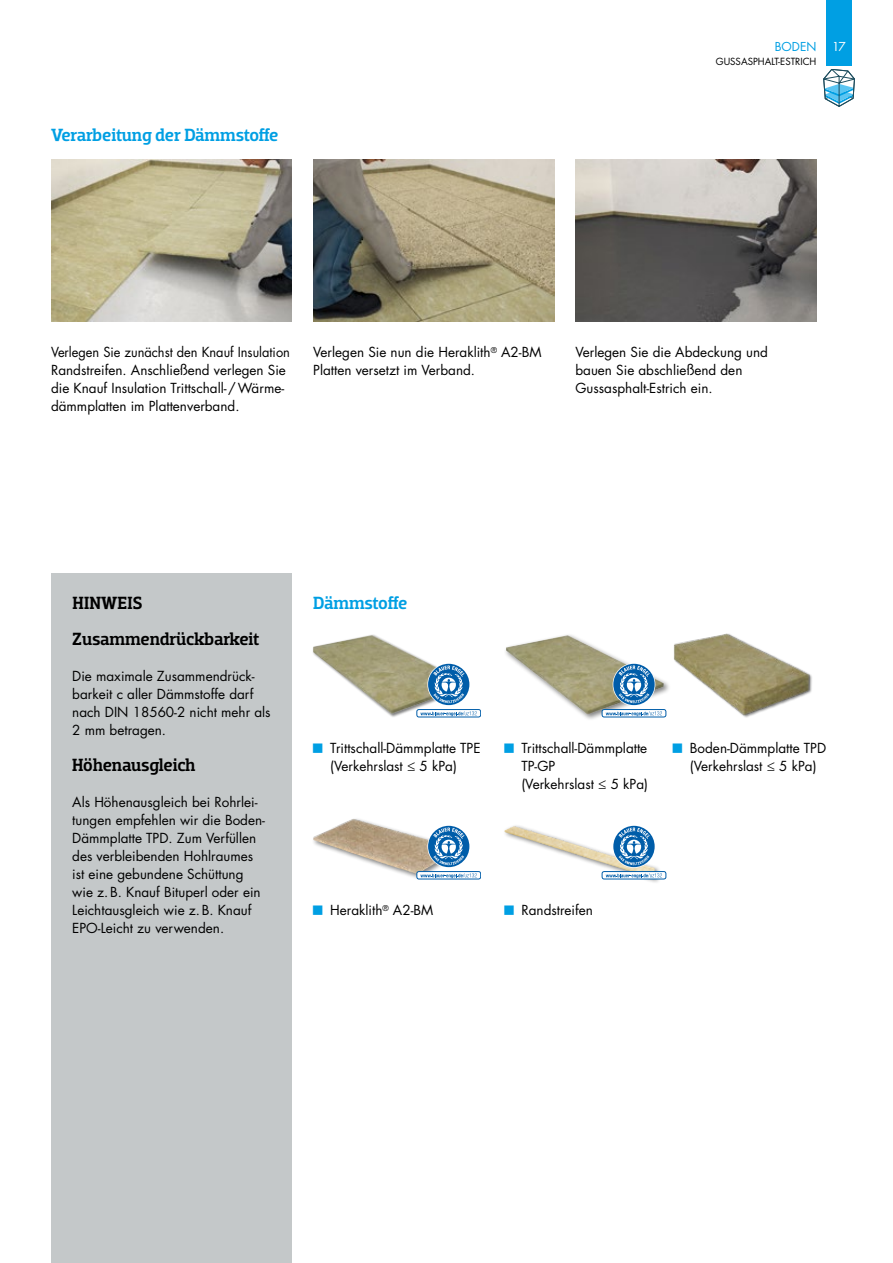
<style>
.page{position:relative;width:893px;height:1263px;background:#fff}
.page>*{position:absolute;margin:0;border:0;box-sizing:border-box;transform-origin:0 0}
.t1{font:500 18px/36px "Dobra Slab";letter-spacing:-.01em;color:#000}
.t2{font:500 18px "Dobra Slab";letter-spacing:-.015em;color:#009fe3}
.t3{font:13.5px/18px "Futura Std";color:#000}
.t4{font:13.5px/18px "Futura Std";color:#000;scale:.95 1}
.t5{font:12px "Futura Std";color:#009fe3}
.t6{font:12px "Futura Std";color:#fff}
.t7{font:9.6px "Futura Std";color:#000}
</style>
<div class="page">
<div style="left:51px;top:573px;width:241px;height:690px;background:#c4c8c9"></div>
<img style="left:575px;top:159px;width:241px;height:162px">
<div style="left:312px;top:634px;width:156px;height:84px;background:#000;opacity:.5"></div>
<img style="left:313px;top:635px;width:152px;height:79px">
<div style="left:503px;top:632px;width:168px;height:89px;background:#000;opacity:.5"></div>
<img style="left:506px;top:635px;width:158px;height:80px">
<div style="left:674px;top:633px;width:138px;height:85px;background:#000;opacity:.5"></div>
<img style="left:674px;top:633px;width:138px;height:82px">
<div style="left:312px;top:817px;width:150px;height:63px;background:#000;opacity:.5"></div>
<img style="left:313px;top:817px;width:34px;height:25px">
<svg style="left:823px;top:69px;width:32px;height:38px"></svg>
<div style="left:502px;top:824px;width:159px;height:60px;background:#000;opacity:.5"></div>
<img style="left:504px;top:826px;width:49px;height:21px">
<img style="left:51px;top:159px;width:241px;height:162px">
<img style="left:313px;top:159px;width:241px;height:162px">
<svg style="left:613px;top:663px;width:42px;height:43px"></svg>
<svg style="left:613px;top:664px;width:42px;height:41px"></svg>
<div style="left:602px;top:709px;width:64px;height:8px;background:#fff;border-radius:2px"></div>
<div style="left:602px;top:709px;width:64px;height:8px;border:1px solid #005da9;border-radius:2px"></div>
<svg style="left:606px;top:711px;width:56px;height:5px"></svg>
<svg style="left:613px;top:825px;width:42px;height:43px"></svg>
<svg style="left:613px;top:826px;width:42px;height:41px"></svg>
<div style="left:602px;top:871px;width:64px;height:8px;background:#fff;border-radius:2px"></div>
<div style="left:602px;top:871px;width:64px;height:8px;border:1px solid #005da9;border-radius:2px"></div>
<svg style="left:606px;top:873px;width:56px;height:5px"></svg>
<svg style="left:427px;top:663px;width:43px;height:43px"></svg>
<svg style="left:428px;top:664px;width:41px;height:41px"></svg>
<div style="left:417px;top:709px;width:64px;height:8px;background:#fff;border-radius:2px"></div>
<div style="left:417px;top:709px;width:64px;height:8px;border:1px solid #005da9;border-radius:2px"></div>
<svg style="left:420px;top:711px;width:57px;height:5px"></svg>
<svg style="left:427px;top:825px;width:43px;height:43px"></svg>
<svg style="left:428px;top:826px;width:41px;height:41px"></svg>
<div style="left:417px;top:871px;width:64px;height:8px;background:#fff;border-radius:2px"></div>
<div style="left:417px;top:871px;width:64px;height:8px;border:1px solid #005da9;border-radius:2px"></div>
<svg style="left:420px;top:873px;width:57px;height:5px"></svg>
<div style="left:826px;top:0;width:26px;height:65px;background:#009fe3"></div>
<h1 class="t2" style="left:51px;top:124px;width:229px">Verarbeitung der Dämmstoffe</h1>
<p class="t5" style="left:775px;top:39px;width:43px">BODEN</p>
<p class="t7" style="left:716px;top:56px;width:102px">GUSSASPHALT-ESTRICH</p>
<p class="t6" style="left:832px;top:39px;width:15px">17</p>
<p class="t4" style="left:51px;top:343px;width:253px">Verlegen Sie zunächst den Knauf Insulation Randstreifen. Anschließend verlegen Sie die Knauf Insulation Trittschall-/Wärme&shy;dämmplatten im Plattenverband.</p>
<p class="t3" style="left:313px;top:343px;width:230px">Verlegen Sie nun die Heraklith<sup>®</sup> A2-BM<br>Platten versetzt im Verband.</p>
<p class="t3" style="left:575px;top:343px;width:194px">Verlegen Sie die Abdeckung und bauen Sie abschließend den<br>Gussasphalt-Estrich ein.</p>
<h1 class="t1" style="left:72px;top:585px;width:189px">HINWEIS<br>Zusammendrückbarkeit</h1>
<p class="t3" style="left:72px;top:667px;width:200px">Die maximale Zusammendrück&shy;barkeit c aller Dämmstoffe darf nach DIN 18560-2 nicht mehr als<br>2 mm betragen.</p>
<h1 class="t1" style="left:72px;top:747px;width:125px">Höhenausgleich</h1>
<p class="t3" style="left:72px;top:793px;width:194px">Als Höhenausgleich bei Rohrlei&shy;tungen empfehlen wir die Boden-<br>Dämmplatte TPD. Zum Verfüllen des verbleibenden Hohlraumes ist eine gebundene Schüttung wie z.B. Knauf Bituperl oder ein<br>Leichtausgleich wie z.B. Knauf<br>EPO-Leicht zu verwenden.</p>
<h1 class="t2" style="left:313px;top:592px;width:96px">Dämmstoffe</h1>
<p class="t3" style="left:313px;top:739px;width:169px;text-align:center"><sup>W</sup> Trittschall-Dämmplatte TPE (Verkehrslast ≤ 5 kPa)</p>
<p class="t3" style="left:521px;top:739px;width:128px;text-indent:-17px"><sup>W</sup> Trittschall-Dämmplatte<br>TP-GP<br>(Verkehrslast ≤ 5 kPa)</p>
<p class="t3" style="left:673px;top:739px;width:155px;text-align:center"><sup>W</sup> Boden-Dämmplatte TPD (Verkehrslast ≤ 5 kPa)</p>
<p class="t3" style="left:313px;top:901px;width:122px"><sup>W</sup> Heraklith<sup>®</sup> A2-BM</p>
<p class="t3" style="left:504px;top:901px;width:90px"><sup>W</sup> Randstreifen</p>
</div>
